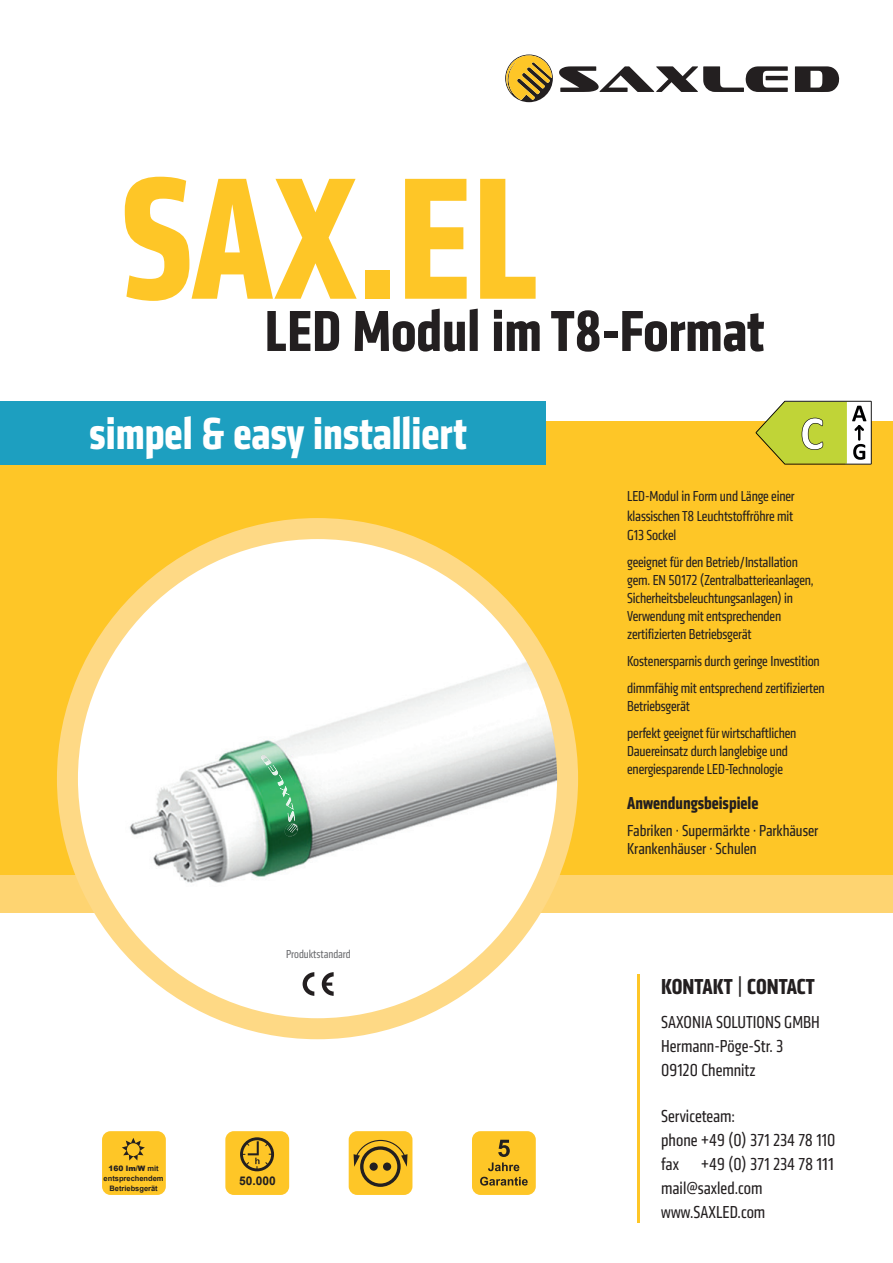
<style>
.page{position:relative;width:893px;height:1263px;background:#fff}
.page>*{position:absolute;margin:0;border:0;box-sizing:border-box;transform-origin:0 0}
.t1{font:700 condensed 180px "Klavika";color:#fec627}
.t2{font:700 condensed 60px "Klavika";color:#231f20}
.t3{font:700 condensed 46.5px "Klavika";color:#fff}
.t4{font:700 condensed 22.5px "Klavika";color:#231f20}
.t5{font:condensed 18px/24px "Klavika";color:#231f20}
.t6{font:700 condensed 18px "Klavika";color:#231f20}
.t7{font:condensed 16.5px/18px "Klavika";color:#231f20}
.t8{font:condensed 15px/18px "Klavika";letter-spacing:-.01em;color:#231f20}
.t9{font:condensed 12px "Klavika";color:#6c6d70}
.t10{font:700 12px "Arial";color:#231f20}
.t11{font:700 7.5px/9.8px "Arial";color:#231f20;text-align:center}
.s1{font-weight:900}
.s2{font-weight:400}
</style>
<div class="page">
<div style="left:0;top:421px;width:893px;height:461px;background:#fec627"></div>
<div style="left:0;top:875px;width:893px;height:37px;background:#fed471"></div>
<hr style="left:638px;top:974px;width:2px;height:249px;background:#fec627">
<svg style="left:795px;top:66px;width:44px;height:26px"></svg>
<svg style="left:559px;top:66px;width:229px;height:26px"></svg>
<svg style="left:505px;top:54px;width:48px;height:48px"></svg>
<div style="left:0;top:401px;width:545px;height:64px;background:#1d9fc0"></div>
<div style="left:225px;top:1131px;width:64px;height:64px;background:#fec627;border-radius:9px"></div>
<div style="left:472px;top:1131px;width:64px;height:64px;background:#fec627;border-radius:9px"></div>
<svg style="left:488px;top:1140px;width:31px;height:31px"></svg>
<svg style="left:480px;top:1177px;width:48px;height:8px"></svg>
<div style="left:102px;top:1131px;width:64px;height:64px;background:#fec627;border-radius:9px"></div>
<svg style="left:122px;top:1138px;width:23px;height:22px"></svg>
<svg style="left:240px;top:1137px;width:34px;height:34px"></svg>
<div style="left:349px;top:1131px;width:63px;height:64px;background:#fec627;border-radius:9px"></div>
<svg style="left:354px;top:1140px;width:53px;height:47px"></svg>
<div style="left:370px;top:1162px;width:8px;height:9px;background:#231f20;border-radius:50%"></div>
<div style="left:383px;top:1162px;width:8px;height:9px;background:#231f20;border-radius:50%"></div>
<img style="left:67px;top:528px;width:501px;height:501px;border-radius:250px">
<div style="left:57px;top:518px;width:521px;height:521px;border:21px solid #fed985;border-radius:50%"></div>
<svg style="left:303px;top:972px;width:31px;height:24px"></svg>
<svg style="left:251px;top:753px;width:60px;height:89px;background:#6cb389"></svg>
<svg style="left:755px;top:401px;width:117px;height:64px"></svg>
<h1 class="t1" style="left:121px;top:122px;width:420px">SAX.EL</h1>
<h2 class="t2" style="left:265px;top:292px;width:501px">LED Modul im T8-Format</h2>
<h3 class="t3" style="left:89px;top:403px;width:379px">simpel &amp; easy installiert</h3>
<p class="t9" style="left:286px;top:947px;width:66px">Produktstandard</p>
<p class="t11" style="left:104px;top:1164px;width:62px"><span class="s1">160 lm/W</span> mit entsprechendem<br>Betriebsgerät</p>
<p class="t10" style="left:239px;top:1173px;width:38px">50.000</p>
<p class="t8" style="left:627px;top:487px;width:169px;line-height:19.5px;text-align:justify">LED-Modul in Form und Länge einer klassischen T8 Leuchtstoffröhre mit G13 Sockel</p>
<p class="t8" style="left:627px;top:553px;width:188px">geeignet für den Betrieb/Installation gem. EN 50172 (Zentralbatterieanlagen, Sicherheitsbeleuchtungsanlagen) in Verwendung mit entsprechenden zertifizierten Betriebsgerät</p>
<p class="t8" style="left:627px;top:648px;width:199px;line-height:27px">Kostenersparnis durch geringe Investition dimmfähig mit entsprechend zertifizierten</p>
<p class="t8" style="left:627px;top:693px;width:171px;line-height:27px">Betriebsgerät<br>perfekt geeignet für wirtschaftlichen</p>
<p class="t8" style="left:627px;top:742px;width:162px">Dauereinsatz durch langlebige und energiesparende LED-Technologie</p>
<p class="t6" style="left:627px;top:791px;width:133px">Anwendungsbeispiele</p>
<p class="t7" style="left:627px;top:821px;width:193px">Fabriken · Supermärkte · Parkhäuser<br>Krankenhäuser · Schulen</p>
<h3 class="t4" style="left:661px;top:972px;width:155px">KONTAKT <span class="s2">|</span> CONTACT</h3>
<p class="t5" style="left:661px;top:1011px;width:160px">SAXONIA SOLUTIONS GMBH<br>Hermann-Pöge-Str. 3<br>09120 Chemnitz</p>
<p class="t5" style="left:661px;top:1104px;width:176px">Serviceteam:<br>phone +49 (0) 371 234 78 110 fax +49 (0) 371 234 78 111 mail@saxled.com www.SAXLED.com</p>
</div>
